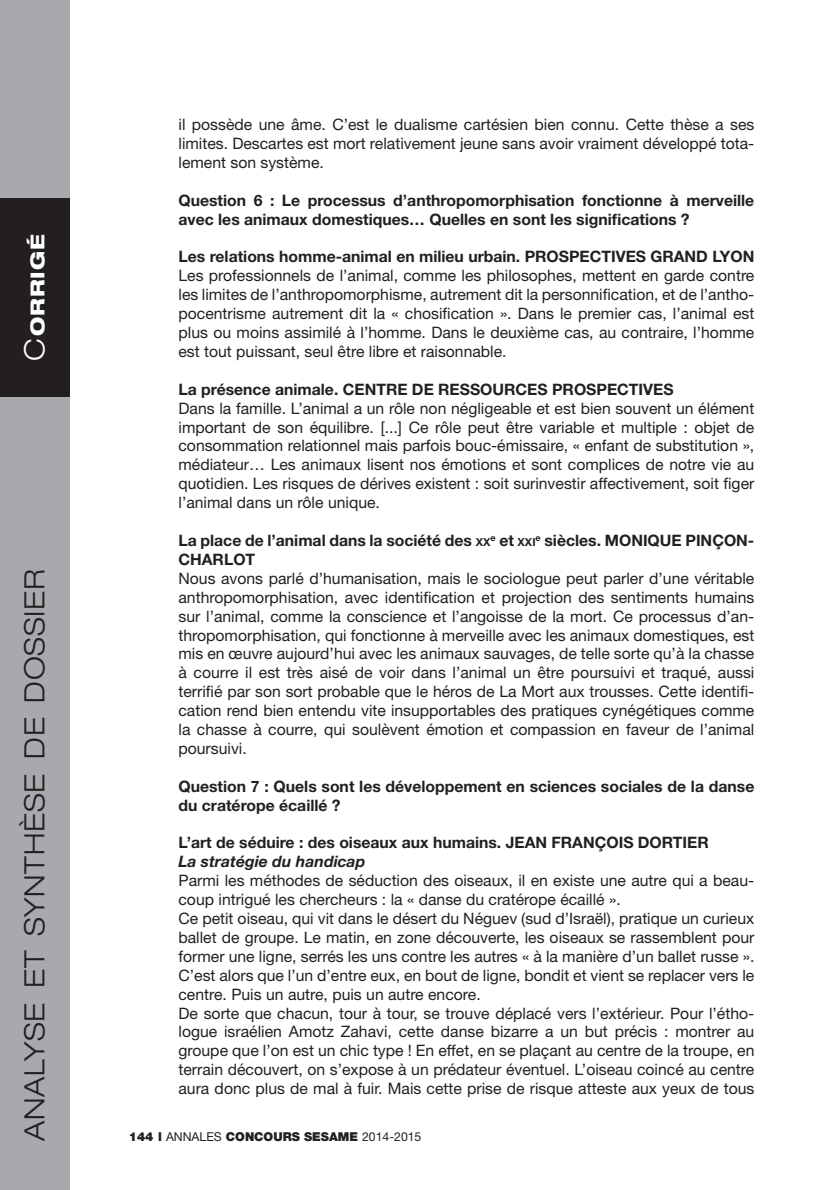
<style>
.page{position:relative;width:818px;height:1190px;background:#fff}
.page>*{position:absolute;margin:0;border:0;box-sizing:border-box;transform-origin:0 0}
.t1{font:300 expanded 28px "Helvetica Neue LT Std";letter-spacing:.03em;color:#231f20}
.t2{font:800 expanded 19.25px "Helvetica Neue LT Std";letter-spacing:.05em;color:#fff}
.t3{font:15.75px/18.9px "Helvetica Neue LT Std";color:#231f20;text-align:justify}
.t4{font:700 15.75px/18.9px "Helvetica Neue LT Std";color:#231f20}
.t5{font:italic 700 15.75px "Helvetica Neue LT Std";color:#231f20}
.t6{font:900 12.25px "Helvetica Neue LT Std";color:#231f20}
.t7{font:700 11.03px "Helvetica Neue LT Std";color:#231f20}
.s1{font-weight:300;font-size:28px}
.s2{font-size:11.03px}
.s3{font-size:15.75px}
.s4{font-weight:400}
</style>
<div class="page">
<div style="left:0;top:0;width:69px;height:1190px;background:#a8a9ad"></div>
<div style="left:0;top:198px;width:69px;height:199px;background:#231f20"></div>
<p class="t2" style="left:25px;top:361px;width:128px;rotate:-90deg"><span class="s1">C</span>ORRIGÉ</p>
<h1 class="t1" style="left:18px;top:1141px;width:574px;rotate:-90deg">ANALYSE ET SYNTHÈSE DE DOSSIER</h1>
<p class="t3" style="left:178px;top:115px;width:577px">il possède une âme. C’est le dualisme cartésien bien connu. Cette thèse a ses limites. Descartes est mort relativement jeune sans avoir vraiment développé tota&shy;lement son système.</p>
<p class="t4" style="left:178px;top:190px;width:577px">Question 6 : Le processus d’anthropomorphisation fonctionne à merveille avec les animaux domestiques… Quelles en sont les significations ?</p>
<p class="t4" style="left:178px;top:247px;width:577px">Les relations homme-animal en milieu urbain. PROSPECTIVES GRAND LYON</p>
<p class="t3" style="left:178px;top:266px;width:577px">Les professionnels de l’animal, comme les philosophes, mettent en garde contre les limites de l’anthropomorphisme, autrement dit la personnification, et de l’antho&shy;pocentrisme autrement dit la « chosification ». Dans le premier cas, l’animal est plus ou moins assimilé à l’homme. Dans le deuxième cas, au contraire, l’homme est tout puissant, seul être libre et raisonnable.</p>
<p class="t4" style="left:178px;top:379px;width:496px">La présence animale. CENTRE DE RESSOURCES PROSPECTIVES</p>
<p class="t3" style="left:178px;top:398px;width:577px">Dans la famille. L’animal a un rôle non négligeable et est bien souvent un élément important de son équilibre. [...] Ce rôle peut être variable et multiple : objet de consommation relationnel mais parfois bouc-émissaire, « enfant de substitution », médiateur… Les animaux lisent nos émotions et sont complices de notre vie au quotidien. Les risques de dérives existent : soit surinvestir affectivement, soit figer l’animal dans un rôle unique.</p>
<p class="t4" style="left:178px;top:530px;width:313px">La place de l’animal dans la société des <span class="s2">XX</span></p>
<p class="t7" style="left:490px;top:535px;width:47px"><sup>e</sup> <span class="s3">et</span> XXI</p>
<p class="t4" style="left:535px;top:530px;width:220px"><sup>e</sup> siècles. MONIQUE PINÇON-</p>
<p class="t4" style="left:178px;top:549px;width:78px">CHARLOT</p>
<p class="t3" style="left:178px;top:568px;width:577px">Nous avons parlé d’humanisation, mais le sociologue peut parler d’une véritable anthropomorphisation, avec identification et projection des sentiments humains sur l’animal, comme la conscience et l’angoisse de la mort. Ce processus d’an&shy;thropomorphisation, qui fonctionne à merveille avec les animaux domestiques, est mis en œuvre aujourd’hui avec les animaux sauvages, de telle sorte qu’à la chasse à courre il est très aisé de voir dans l’animal un être poursuivi et traqué, aussi terrifié par son sort probable que le héros de La Mort aux trousses. Cette identifi&shy;cation rend bien entendu vite insupportables des pratiques cynégétiques comme la chasse à courre, qui soulèvent émotion et compassion en faveur de l’animal poursuivi.</p>
<p class="t4" style="left:178px;top:776px;width:577px">Question 7 : Quels sont les développement en sciences sociales de la danse du cratérope écaillé ?</p>
<p class="t4" style="left:178px;top:833px;width:531px">L’art de séduire : des oiseaux aux humains. JEAN FRANÇOIS DORTIER</p>
<p class="t5" style="left:178px;top:852px;width:188px">La stratégie du handicap</p>
<p class="t3" style="left:178px;top:871px;width:577px;text-align:left">Parmi les méthodes de séduction des oiseaux, il en existe une autre qui a beau&shy;coup intrigué les chercheurs : la « danse du cratérope écaillé ».<br>Ce petit oiseau, qui vit dans le désert du Néguev (sud d’Israël), pratique un curieux ballet de groupe. Le matin, en zone découverte, les oiseaux se rassemblent pour former une ligne, serrés les uns contre les autres « à la manière d’un ballet russe ».<br>C’est alors que l’un d’entre eux, en bout de ligne, bondit et vient se replacer vers le centre. Puis un autre, puis un autre encore.<br>De sorte que chacun, tour à tour, se trouve déplacé vers l’extérieur. Pour l’étho&shy;logue israélien Amotz Zahavi, cette danse bizarre a un but précis : montrer au groupe que l’on est un chic type ! En effet, en se plaçant au centre de la troupe, en terrain découvert, on s’expose à un prédateur éventuel. L’oiseau coincé au centre aura donc plus de mal à fuir. Mais cette prise de risque atteste aux yeux de tous</p>
<p class="t6" style="left:129px;top:1129px;width:294px">144 l <span class="s4">ANNALES</span> CONCOURS SESAME <span class="s4">2014-2015</span></p>
</div>
